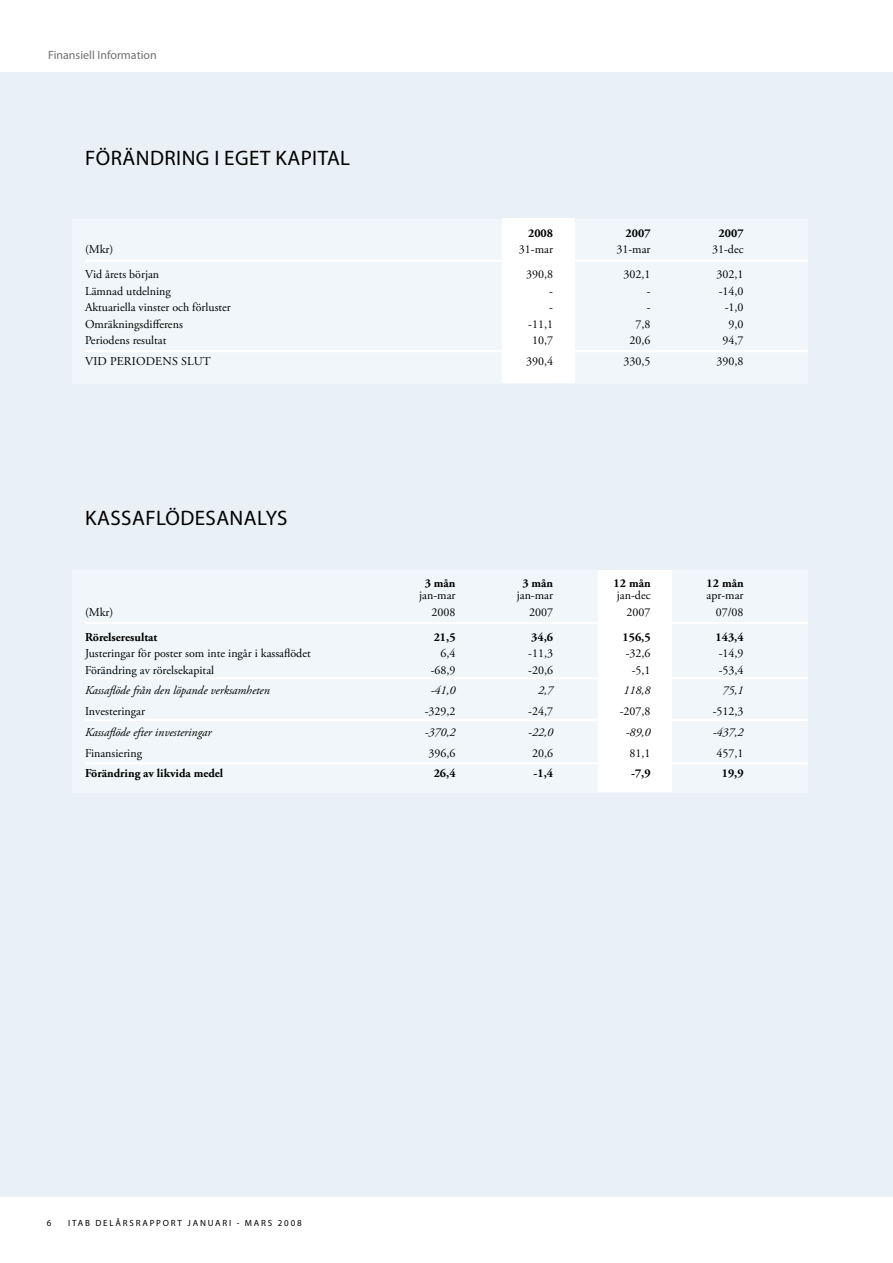
<style>
.page{position:relative;width:893px;height:1263px;background:#fff}
.page>*{position:absolute;margin:0;border:0;box-sizing:border-box;transform-origin:0 0}
.t1{font:21px "Myriad Pro";letter-spacing:.02em;color:#000}
.t2{font:12px "Adobe Garamond Pro";color:#000}
.t3{font:700 12px "Adobe Garamond Pro";color:#000}
.t4{font:italic 12px "Adobe Garamond Pro";color:#000}
.t5{font:12px "Myriad Pro";color:#707173}
.t6{font:9px "Myriad Pro";letter-spacing:.2em;color:#000}
</style>
<div class="page">
<div style="left:0;top:73px;width:893px;height:1124px;background:#e9f1f6"></div>
<div style="left:72px;top:219px;width:736px;height:165px;background:#f0f6f9"></div>
<div style="left:72px;top:570px;width:736px;height:223px;background:#f0f6f9"></div>
<div style="left:502px;top:219px;width:73px;height:164px;background:#fff"></div>
<div style="left:598px;top:570px;width:74px;height:222px;background:#fff"></div>
<hr style="left:85px;top:260px;width:723px;height:2px;background:#fff">
<hr style="left:85px;top:350px;width:723px;height:2px;background:#fff">
<hr style="left:85px;top:622px;width:723px;height:2px;background:#fff">
<hr style="left:85px;top:677px;width:723px;height:2px;background:#fff">
<hr style="left:85px;top:719px;width:723px;height:2px;background:#fff">
<hr style="left:85px;top:762px;width:723px;height:2px;background:#fff">
<p class="t5" style="left:48px;top:48px;width:110px">Finansiell Information</p>
<h1 class="t1" style="left:85px;top:145px;width:266px">FÖRÄNDRING I EGET KAPITAL</h1>
<p class="t3" style="left:528px;top:226px;width:26px">2008</p>
<p class="t3" style="left:626px;top:226px;width:26px">2007</p>
<p class="t3" style="left:719px;top:226px;width:26px">2007</p>
<p class="t2" style="left:85px;top:242px;width:30px">(Mkr)</p>
<p class="t2" style="left:519px;top:242px;width:36px">31-mar</p>
<p class="t2" style="left:616px;top:242px;width:36px">31-mar</p>
<p class="t2" style="left:712px;top:242px;width:33px">31-dec</p>
<p class="t2" style="left:85px;top:267px;width:76px">Vid årets början</p>
<p class="t2" style="left:526px;top:267px;width:28px">390,8</p>
<p class="t2" style="left:624px;top:267px;width:28px">302,1</p>
<p class="t2" style="left:717px;top:267px;width:28px">302,1</p>
<p class="t2" style="left:85px;top:284px;width:87px">Lämnad utdelning</p>
<p class="t2" style="left:549px;top:284px;width:5px">-</p>
<p class="t2" style="left:647px;top:284px;width:5px">-</p>
<p class="t2" style="left:719px;top:284px;width:26px">-14,0</p>
<p class="t2" style="left:85px;top:300px;width:147px">Aktuariella vinster och förluster</p>
<p class="t2" style="left:549px;top:300px;width:5px">-</p>
<p class="t2" style="left:647px;top:300px;width:5px">-</p>
<p class="t2" style="left:725px;top:300px;width:20px">-1,0</p>
<p class="t2" style="left:85px;top:317px;width:99px">Omräkningsdifferens</p>
<p class="t2" style="left:528px;top:317px;width:26px">-11,1</p>
<p class="t2" style="left:636px;top:317px;width:16px">7,8</p>
<p class="t2" style="left:729px;top:317px;width:16px">9,0</p>
<p class="t2" style="left:85px;top:333px;width:83px">Periodens resultat</p>
<p class="t2" style="left:532px;top:333px;width:22px">10,7</p>
<p class="t2" style="left:630px;top:333px;width:22px">20,6</p>
<p class="t2" style="left:723px;top:333px;width:22px">94,7</p>
<p class="t2" style="left:85px;top:354px;width:34px">Vid periodens</p>
<p class="t2" style="left:181px;top:354px;width:9px">slut</p>
<p class="t2" style="left:526px;top:354px;width:28px">390,4</p>
<p class="t2" style="left:624px;top:354px;width:28px">330,5</p>
<p class="t2" style="left:717px;top:354px;width:28px">390,8</p>
<h1 class="t1" style="left:85px;top:505px;width:25px">Kassafl</h1>
<h1 class="t1" style="left:166px;top:505px;width:28px">ödesanal</h1>
<h1 class="t1" style="left:266px;top:505px;width:21px">ys</h1>
<p class="t3" style="left:425px;top:576px;width:32px">3 mån</p>
<p class="t3" style="left:522px;top:576px;width:32px">3 mån</p>
<p class="t3" style="left:614px;top:576px;width:38px">12 mån</p>
<p class="t3" style="left:707px;top:576px;width:38px">12 mån</p>
<p class="t2" style="left:419px;top:588px;width:38px">jan-mar</p>
<p class="t2" style="left:517px;top:588px;width:38px">jan-mar</p>
<p class="t2" style="left:617px;top:588px;width:35px">jan-dec</p>
<p class="t2" style="left:707px;top:588px;width:39px">apr-mar</p>
<p class="t2" style="left:85px;top:604px;width:30px">(Mkr)</p>
<p class="t2" style="left:432px;top:604px;width:25px">2008</p>
<p class="t2" style="left:529px;top:604px;width:25px">2007</p>
<p class="t2" style="left:627px;top:604px;width:25px">2007</p>
<p class="t2" style="left:716px;top:604px;width:29px">07/08</p>
<p class="t3" style="left:85px;top:630px;width:74px">Rörelseresultat</p>
<p class="t3" style="left:434px;top:630px;width:23px">21,5</p>
<p class="t3" style="left:531px;top:630px;width:23px">34,6</p>
<p class="t3" style="left:622px;top:630px;width:30px">156,5</p>
<p class="t3" style="left:715px;top:630px;width:30px">143,4</p>
<p class="t2" style="left:85px;top:646px;width:227px">Justeringar för poster som inte ingår i kassaflödet</p>
<p class="t2" style="left:441px;top:646px;width:16px">6,4</p>
<p class="t2" style="left:528px;top:646px;width:26px">-11,3</p>
<p class="t2" style="left:626px;top:646px;width:26px">-32,6</p>
<p class="t2" style="left:719px;top:646px;width:26px">-14,9</p>
<p class="t2" style="left:85px;top:662px;width:131px">Förändring av rörelsekapital</p>
<p class="t2" style="left:431px;top:662px;width:26px">-68,9</p>
<p class="t2" style="left:528px;top:662px;width:26px">-20,6</p>
<p class="t2" style="left:632px;top:662px;width:20px">-5,1</p>
<p class="t2" style="left:719px;top:662px;width:26px">-53,4</p>
<p class="t4" style="left:85px;top:683px;width:186px">Kassaflöde från den löpande verksamheten</p>
<p class="t4" style="left:431px;top:683px;width:26px">-41,0</p>
<p class="t4" style="left:538px;top:683px;width:16px">2,7</p>
<p class="t4" style="left:624px;top:683px;width:28px">118,8</p>
<p class="t4" style="left:723px;top:683px;width:22px">75,1</p>
<p class="t2" style="left:85px;top:704px;width:61px">Investeringar</p>
<p class="t2" style="left:425px;top:704px;width:32px">-329,2</p>
<p class="t2" style="left:528px;top:704px;width:26px">-24,7</p>
<p class="t2" style="left:620px;top:704px;width:32px">-207,8</p>
<p class="t2" style="left:713px;top:704px;width:32px">-512,3</p>
<p class="t4" style="left:85px;top:725px;width:128px">Kassaflöde efter investeringar</p>
<p class="t4" style="left:425px;top:725px;width:32px">-370,2</p>
<p class="t4" style="left:528px;top:725px;width:26px">-22,0</p>
<p class="t4" style="left:626px;top:725px;width:26px">-89,0</p>
<p class="t4" style="left:713px;top:725px;width:32px">-437,2</p>
<p class="t2" style="left:85px;top:745px;width:59px">Finansiering</p>
<p class="t2" style="left:429px;top:745px;width:28px">396,6</p>
<p class="t2" style="left:532px;top:745px;width:22px">20,6</p>
<p class="t2" style="left:630px;top:745px;width:22px">81,1</p>
<p class="t2" style="left:717px;top:745px;width:28px">457,1</p>
<p class="t3" style="left:85px;top:766px;width:140px">Förändring av likvida medel</p>
<p class="t3" style="left:434px;top:766px;width:23px">26,4</p>
<p class="t3" style="left:534px;top:766px;width:21px">-1,4</p>
<p class="t3" style="left:631px;top:766px;width:21px">-7,9</p>
<p class="t3" style="left:722px;top:766px;width:23px">19,9</p>
<p class="t6" style="left:47px;top:1217px;width:6px">6</p>
<p class="t6" style="left:68px;top:1217px;width:235px">ITAB DELÅRSRAPPORT JANUARI - MARS 2008</p>
</div>
